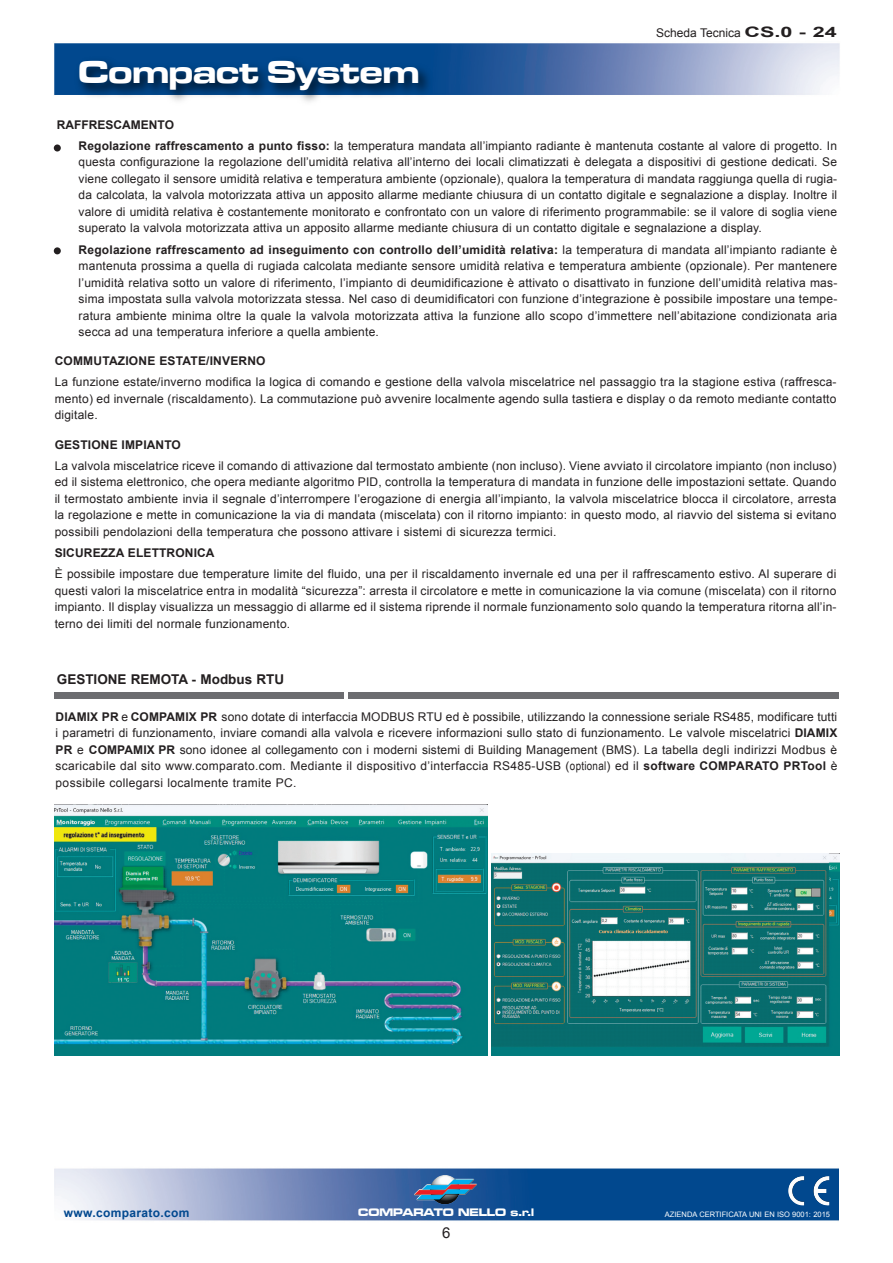
<style>
.page{position:relative;width:893px;height:1263px;background:#fff}
.page>*{position:absolute;margin:0;border:0;box-sizing:border-box;transform-origin:0 0}
.t1{font:33px "Microgramma D Bold Exte";color:#fff}
.t2{font:15px "Arial";color:#231f20}
.t3{font:700 13.5px "Arial";color:#231f20}
.t4{font:12px/16.5px "Arial";letter-spacing:.015em;color:#231f20;text-align:justify}
.t5{font:700 12px "Arial";letter-spacing:.01em;color:#231f20}
.t6{font:700 12px "Arial";letter-spacing:.03em;color:#01488f}
.t7{font:11.25px "Microgramma D Bold Exte";color:#fff}
.t8{font:7.5px "Arial";color:#fff}
.s1{font-weight:700;font-size:14.4px}
.s2{font-weight:700}
.s3{font-family:"Arial Narrow"}
</style>
<div class="page">
<img style="left:54px;top:1168px;width:785px;height:53px">
<img style="left:414px;top:1175px;width:63px;height:29px">
<img style="left:813px;top:1176px;width:16px;height:23px">
<img style="left:54px;top:43px;width:786px;height:52px">
<img style="left:69px;top:47px;width:622px;height:55px">
<div style="left:54px;top:144px;width:7px;height:7px;background:#231f20;border-radius:50%"></div>
<div style="left:54px;top:247px;width:7px;height:7px;background:#231f20;border-radius:50%"></div>
<div style="left:349px;top:692px;width:490px;height:6px;background:#6c6d70"></div>
<div style="left:54px;top:692px;width:289px;height:6px;background:#6c6d70"></div>
<img style="left:54px;top:804px;width:433px;height:251px">
<img style="left:492px;top:853px;width:347px;height:202px">
<p class="t1" style="left:78px;top:53px;width:342px">Compact System</p>
<p class="t5" style="left:57px;top:118px;width:119px">RAFFRESCAMENTO</p>
<p class="t4" style="left:656px;top:24px;width:182px">Scheda Tecnica <span class="s1">CS.0 - 24</span></p>
<p class="t4" style="left:79px;top:137px;width:760px"><span class="s2">Regolazione raffrescamento a punto fisso:</span> la temperatura mandata all’impianto radiante è mantenuta costante al valore di progetto. In questa configurazione la regolazione dell’umidità relativa all’interno dei locali climatizzati è delegata a dispositivi di gestione dedicati. Se viene collegato il sensore umidità relativa e temperatura ambiente (opzionale), qualora la temperatura di mandata raggiunga quella di rugia&shy;da calcolata, la valvola motorizzata attiva un apposito allarme mediante chiusura di un contatto digitale e segnalazione a display. Inoltre il valore di umidità relativa è costantemente monitorato e confrontato con un valore di riferimento programmabile: se il valore di soglia viene superato la valvola motorizzata attiva un apposito allarme mediante chiusura di un contatto digitale e segnalazione a display.</p>
<p class="t4" style="left:79px;top:241px;width:760px"><span class="s2">Regolazione raffrescamento ad inseguimento con controllo dell’umidità relativa:</span> la temperatura di mandata all’impianto radiante è mantenuta prossima a quella di rugiada calcolata mediante sensore umidità relativa e temperatura ambiente (opzionale). Per mantenere l’umidità relativa sotto un valore di riferimento, l’impianto di deumidificazione è attivato o disattivato in funzione dell’umidità relativa mas&shy;sima impostata sulla valvola motorizzata stessa. Nel caso di deumidificatori con funzione d’integrazione è possibile impostare una tempe&shy;ratura ambiente minima oltre la quale la valvola motorizzata attiva la funzione allo scopo d’immettere nell’abitazione condizionata aria secca ad una temperatura inferiore a quella ambiente.</p>
<p class="t5" style="left:55px;top:354px;width:212px">COMMUTAZIONE ESTATE/INVERNO</p>
<p class="t4" style="left:55px;top:374px;width:783px">La funzione estate/inverno modifica la logica di comando e gestione della valvola miscelatrice nel passaggio tra la stagione estiva (raffresca&shy;mento) ed invernale (riscaldamento). La commutazione può avvenire localmente agendo sulla tastiera e display o da remoto mediante contatto digitale.</p>
<p class="t5" style="left:55px;top:438px;width:128px">GESTIONE IMPIANTO</p>
<p class="t4" style="left:55px;top:457px;width:783px">La valvola miscelatrice riceve il comando di attivazione dal termostato ambiente (non incluso). Viene avviato il circolatore impianto (non incluso) ed il sistema elettronico, che opera mediante algoritmo PID, controlla la temperatura di mandata in funzione delle impostazioni settate. Quando il termostato ambiente invia il segnale d’interrompere l’erogazione di energia all’impianto, la valvola miscelatrice blocca il circolatore, arresta la regolazione e mette in comunicazione la via di mandata (miscelata) con il ritorno impianto: in questo modo, al riavvio del sistema si evitano possibili pendolazioni della temperatura che possono attivare i sistemi di sicurezza termici.</p>
<p class="t5" style="left:55px;top:546px;width:161px">SICUREZZA ELETTRONICA</p>
<p class="t4" style="left:55px;top:566px;width:783px">È possibile impostare due temperature limite del fluido, una per il riscaldamento invernale ed una per il raffrescamento estivo. Al superare di questi valori la miscelatrice entra in modalità “sicurezza”: arresta il circolatore e mette in comunicazione la via comune (miscelata) con il ritorno impianto. Il display visualizza un messaggio di allarme ed il sistema riprende il normale funzionamento solo quando la temperatura ritorna all’in&shy;terno dei limiti del normale funzionamento.</p>
<p class="t3" style="left:57px;top:671px;width:229px">GESTIONE REMOTA - Modbus RTU</p>
<p class="t4" style="left:56px;top:708px;width:783px"><span class="s2">DIAMIX PR</span> e <span class="s2">COMPAMIX PR</span> sono dotate di interfaccia MODBUS RTU ed è possibile, utilizzando la connessione seriale RS485, modificare tutti i parametri di funzionamento, inviare comandi alla valvola e ricevere informazioni sullo stato di funzionamento. Le valvole miscelatrici <span class="s2">DIAMIX PR</span> e <span class="s2">COMPAMIX PR</span> sono idonee al collegamento con i moderni sistemi di Building Management (BMS). La tabella degli indirizzi Modbus è scaricabile dal sito www.comparato.com. Mediante il dispositivo d’interfaccia RS485-USB (<span class="s3">optional</span>) ed il <span class="s2">software COMPARATO PRTool</span> è possibile collegarsi localmente tramite PC.</p>
<p class="t6" style="left:64px;top:1206px;width:127px">www.comparato.com</p>
<p class="t7" style="left:358px;top:1206px;width:178px">COMPARATO NELLO s.r.l</p>
<p class="t8" style="left:665px;top:1210px;width:167px">AZIENDA CERTIFICATA UNI EN ISO 9001: 2015</p>
<p class="t2" style="left:442px;top:1224px;width:10px">6</p>
</div>
